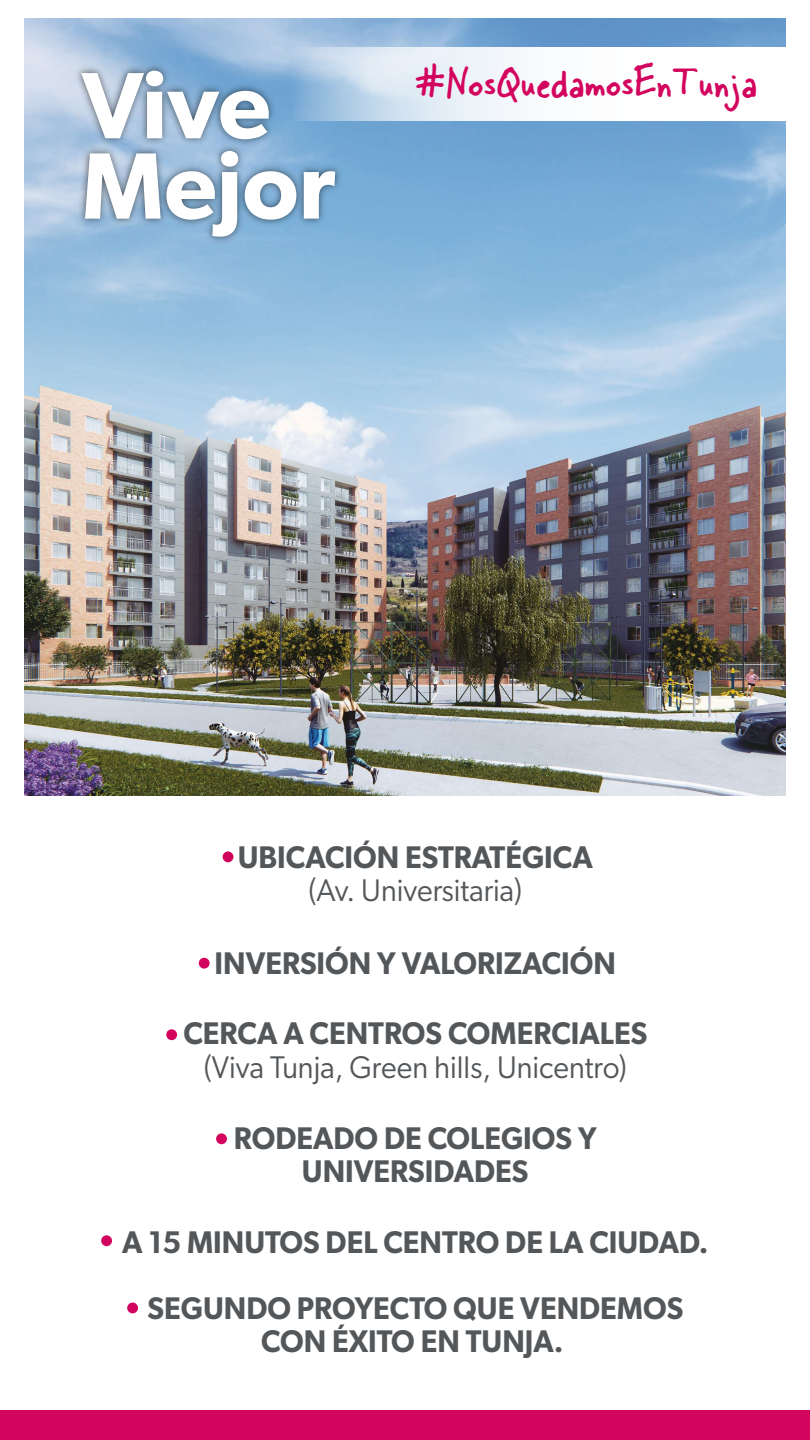
<style>
.page{position:relative;width:810px;height:1440px;background:#fff}
.page>*{position:absolute;margin:0;border:0;box-sizing:border-box;transform-origin:0 0}
.t1{font:600 94.5px/80.3px "Gibson";color:#fff}
.t2{font:48.38px "Skippy Sharpie";color:#d3045e}
.t3{font:600 31.42px/33.2px "Gibson";color:#54575a;text-align:center;scale:.95 1}
.t4{font:31.42px "Gibson";color:#54575a;scale:.95 1}
</style>
<div class="page">
<img style="left:25px;top:19px;width:760px;height:776px">
<svg style="left:346px;top:48px;width:439px;height:72px"></svg>
<div style="left:0;top:1411px;width:810px;height:29px;background:#d3045e"></div>
<img style="left:71px;top:48px;width:275px;height:201px">
<div style="left:223px;top:851px;width:10px;height:11px;background:#d3045e;border-radius:50%"></div>
<div style="left:199px;top:958px;width:11px;height:11px;background:#d3045e;border-radius:50%"></div>
<div style="left:166px;top:1029px;width:11px;height:11px;background:#d3045e;border-radius:50%"></div>
<div style="left:216px;top:1133px;width:11px;height:11px;background:#d3045e;border-radius:50%"></div>
<div style="left:101px;top:1235px;width:11px;height:11px;background:#d3045e;border-radius:50%"></div>
<div style="left:127px;top:1303px;width:11px;height:10px;background:#d3045e;border-radius:50%"></div>
<h1 class="t1" style="left:82px;top:63px;width:255px">Vive<br>Mejor</h1>
<h2 class="t2" style="left:415px;top:43px;width:344px">#NosQuedamosEnTunja</h2>
<p class="t3" style="left:238px;top:840px;width:375px">UBICACIÓN ESTRATÉGICA</p>
<p class="t4" style="left:308px;top:872px;width:226px">(Av. Universitaria)</p>
<p class="t3" style="left:215px;top:946px;width:424px">INVERSIÓN Y VALORIZACIÓN</p>
<p class="t3" style="left:183px;top:1016px;width:490px">CERCA A CENTROS COMERCIALES</p>
<p class="t4" style="left:204px;top:1048px;width:447px">(Viva Tunja, Green hills, Unicentro)</p>
<p class="t3" style="left:234px;top:1121px;width:383px">RODEADO DE COLEGIOS Y<br>UNIVERSIDADES</p>
<p class="t3" style="left:122px;top:1208px;width:619px;line-height:66.3px">A 15 MINUTOS DEL CENTRO DE LA CIUDAD.<br>SEGUNDO PROYECTO QUE VENDEMOS</p>
<p class="t3" style="left:261px;top:1324px;width:320px">CON ÉXITO EN TUNJA.</p>
</div>
